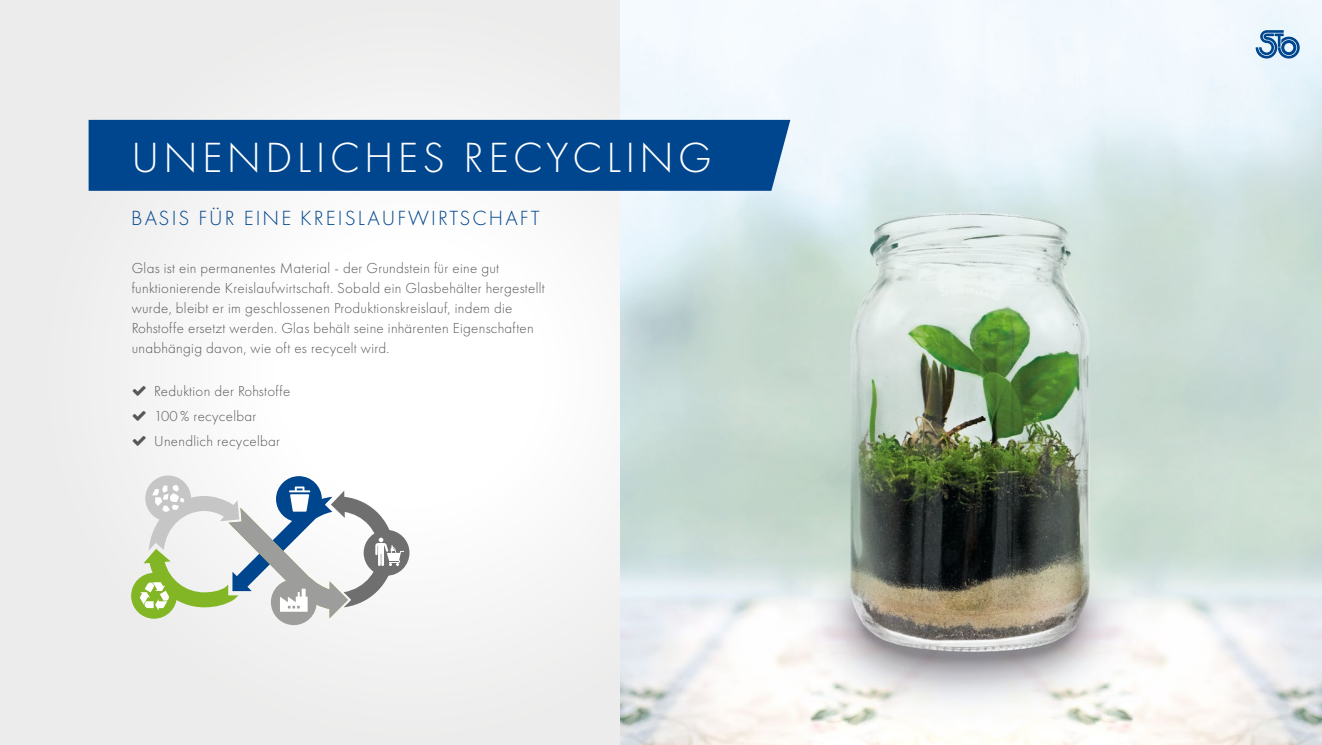
<style>
.page{position:relative;width:1322px;height:745px;background:#fff}
.page>*{position:absolute;margin:0;border:0;box-sizing:border-box;transform-origin:0 0}
.t1{font:300 43.75px "Futura PT";letter-spacing:.1em;color:#fff}
.t2{font:300 21.25px "Futura PT";letter-spacing:.1em;color:#00468e}
.t3{font:300 15px/20px "Futura PT";letter-spacing:.02em;color:#575756}
</style>
<div class="page">
<div style="left:0;top:0;width:819px;height:744px;background:linear-gradient(to bottom,#f2f2f2,#f4f4f4)"></div>
<img style="left:621px;top:0;width:701px;height:744px">
<div style="left:70px;top:120px;width:720px;height:71px;background:#00468e"></div>
<div style="left:145px;top:475px;width:46px;height:46px;background:#c6c6c6;border-radius:50%"></div>
<div style="left:131px;top:572px;width:46px;height:46px;background:#82b624;border-radius:50%"></div>
<div style="left:271px;top:579px;width:46px;height:45px;background:#9d9d9c;border-radius:50%"></div>
<div style="left:364px;top:529px;width:45px;height:46px;background:#706f6f;border-radius:50%"></div>
<div style="left:276px;top:476px;width:46px;height:45px;background:#00468e;border-radius:50%"></div>
<svg style="left:140px;top:485px;width:264px;height:132px"></svg>
<svg style="left:1255px;top:30px;width:44px;height:28px"></svg>
<svg style="left:133px;top:385px;width:13px;height:10px"></svg>
<svg style="left:133px;top:410px;width:13px;height:10px"></svg>
<svg style="left:133px;top:435px;width:13px;height:10px"></svg>
<h1 class="t1" style="left:131px;top:132px;width:582px">UNENDLICHES RECYCLING</h1>
<h2 class="t2" style="left:131px;top:205px;width:410px">BASIS FÜR EINE KREISLAUFWIRTSCHAFT</h2>
<p class="t3" style="left:132px;top:257px;width:414px">Glas ist ein permanentes Material - der Grundstein für eine gut funktionierende Kreislaufwirtschaft. Sobald ein Glasbehälter hergestellt wurde, bleibt er im geschlossenen Produktionskreislauf, indem die Rohstoffe ersetzt werden. Glas behält seine inhärenten Eigenschaften unabhängig davon, wie oft es recycelt wird.</p>
<p class="t3" style="left:154px;top:378px;width:138px;line-height:25.1px">Reduktion der Rohstoffe<br>100 % recycelbar<br>Unendlich recycelbar</p>
</div>
